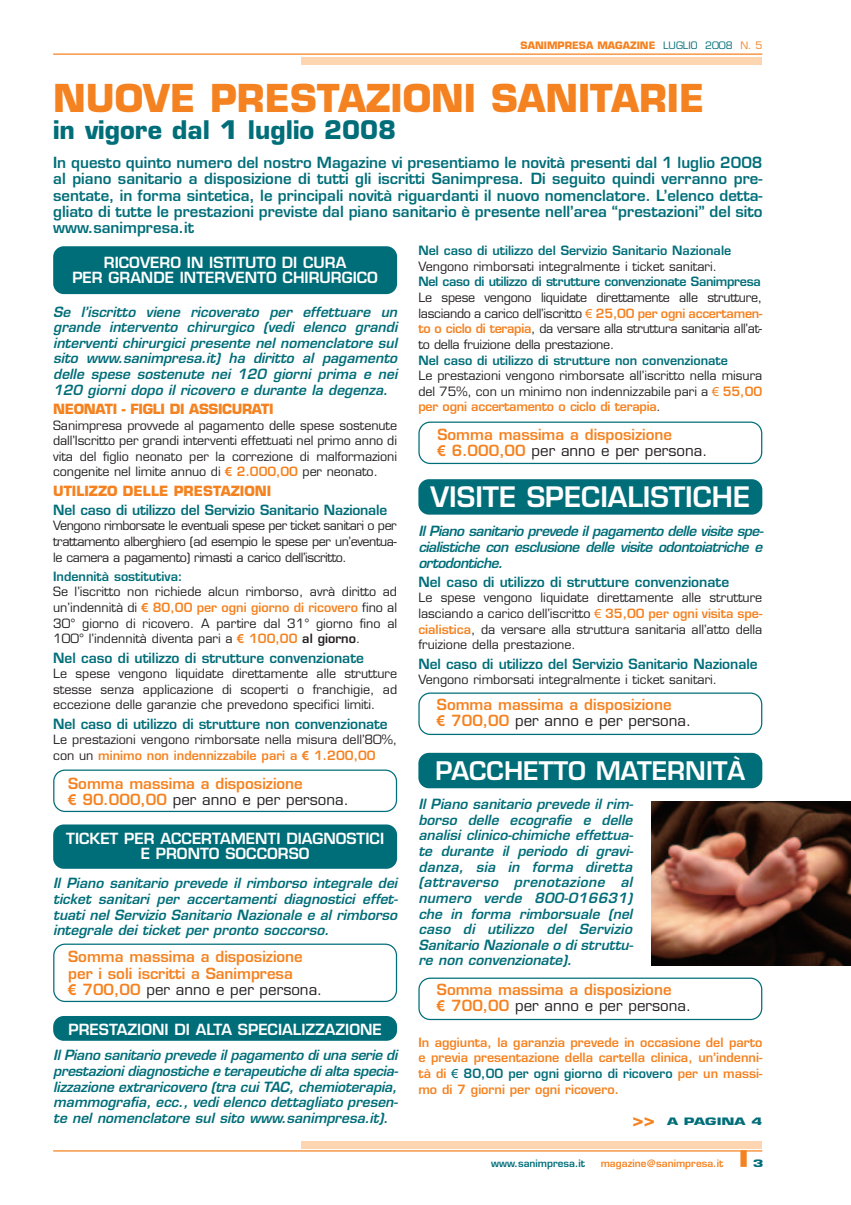
<style>
.page{position:relative;width:851px;height:1205px;background:#fff}
.page>*{position:absolute;margin:0;border:0;box-sizing:border-box;transform-origin:0 0}
.t1{font:700 37.5px "Eurostile";color:#f58220}
.t2{font:600 27.5px "Eurostile";color:#fff}
.t3{font:700 25px "Eurostile";color:#006e79}
.t4{font:600 25px "Eurostile";color:#fff}
.t5{font:600 15px/16.2px "Eurostile";color:#006e79;text-align:justify}
.t6{font:600 15px/16.2px "Eurostile";color:#f58220}
.t7{font:600 15px/15px "Eurostile";color:#fff;text-align:center}
.t8{font:italic 600 13.75px/15.6px "Eurostile";color:#006e79;text-align:justify}
.t9{font:600 13.75px "Eurostile";letter-spacing:-.005em;color:#006e79}
.t10{font:700 13.75px "Eurostile";letter-spacing:-.025em;color:#f58220}
.t11{font:700 13.75px "Eurostile";color:#f58220}
.t12{font:12.5px/15.6px "Eurostile";color:#231f20;text-align:justify}
.t13{font:600 12.5px/15.6px "Eurostile";color:#f58220;text-align:justify}
.t14{font:600 12.5px "Eurostile";color:#006e79}
.t15{font:600 12.5px "Eurostile";letter-spacing:-.025em;color:#006e79}
.t16{font:700 10px "Eurostile";color:#f58220}
.t17{font:600 10px "Eurostile";color:#f58220}
.t18{font:600 10px "Eurostile";color:#006e79}
.t19{font:700 10px "Eurostile";color:#006e79;scale:1.5 1}
.s1{font-weight:400;color:#006e79}
.s2{font-weight:400}
.s3{font-family:"Arial Bold MS";color:#f58220}
.s4{font-weight:600;color:#f58220}
.s5{font-weight:600}
.s6{font-family:"Arial Bold MS";font-weight:400}
.s7{font-weight:400;color:#231f20}
.s8{font-family:"Arial MS";color:#f58220}
.s9{font-family:"Arial MS";font-weight:400;color:#006e79}
.s10{color:#006e79}
.s11{font-size:18.75px;color:#f58220}
</style>
<div class="page">
<div style="left:301px;top:57px;width:461px;height:7px;background:#fdd5b0"></div>
<hr style="left:53px;top:53px;width:709px;height:2px;background:#f58220">
<div style="left:740px;top:1150px;width:6px;height:17px;background:#f58220"></div>
<div style="left:301px;top:1141px;width:461px;height:7px;background:#fdd5b0"></div>
<hr style="left:53px;top:1150px;width:709px;height:1px;background:#f58220">
<div style="left:53px;top:246px;width:344px;height:48px;background:#006e79;border-radius:11px"></div>
<svg style="left:53px;top:769px;width:344px;height:43px"></svg>
<svg style="left:418px;top:421px;width:344px;height:43px"></svg>
<div style="left:53px;top:824px;width:344px;height:45px;background:#006e79;border-radius:11px"></div>
<div style="left:53px;top:1016px;width:344px;height:25px;background:#006e79;border-radius:11px"></div>
<svg style="left:53px;top:943px;width:344px;height:59px"></svg>
<div style="left:418px;top:479px;width:344px;height:36px;background:#006e79;border-radius:11px"></div>
<div style="left:418px;top:753px;width:344px;height:35px;background:#006e79;border-radius:11px"></div>
<svg style="left:418px;top:692px;width:344px;height:43px"></svg>
<svg style="left:418px;top:977px;width:344px;height:43px"></svg>
<img style="left:651px;top:801px;width:199px;height:164px">
<p class="t16" style="left:520px;top:42px;width:243px">SANIMPRESA MAGAZINE <span class="s1">LUGLIO 2008</span> <span class="s2">N. 5</span></p>
<h1 class="t1" style="left:53px;top:84px;width:652px">NUOVE PRESTAZIONI SANITARIE</h1>
<h3 class="t3" style="left:53px;top:120px;width:344px">in vigore dal 1 luglio 2008</h3>
<p class="t5" style="left:53px;top:156px;width:710px">In questo quinto numero del nostro Magazine vi presentiamo le novità presenti dal 1 luglio 2008 al piano sanitario a disposizione di tutti gli iscritti Sanimpresa. Di seguito quindi verranno pre&shy;sentate, in forma sintetica, le principali novità riguardanti il nuovo nomenclatore. L’elenco detta&shy;gliato di tutte le prestazioni previste dal piano sanitario è presente nell’area “prestazioni” del sito www.sanimpresa.it</p>
<p class="t7" style="left:72px;top:257px;width:307px">RICOVERO IN ISTITUTO DI CURA<br>PER GRANDE INTERVENTO CHIRURGICO</p>
<p class="t8" style="left:53px;top:305px;width:345px">Se l’iscritto viene ricoverato per effettuare un grande intervento chirurgico (vedi elenco grandi interventi chirurgici presente nel nomenclatore sul sito www.sanimpresa.it) ha diritto al pagamento delle spese sostenute nei 120 giorni prima e nei 120 giorni dopo il ricovero e durante la degenza.</p>
<p class="t10" style="left:53px;top:404px;width:222px">NEONATI - FIGLI DI ASSICURATI</p>
<p class="t12" style="left:53px;top:418px;width:345px">Sanimpresa provvede al pagamento delle spese sostenute dall’Iscritto per grandi interventi effettuati nel primo anno di vita del figlio neonato per la correzione di malformazioni congenite nel limite annuo di <span class="s3">€</span> <span class="s4">2.000,00</span> per neonato.</p>
<p class="t11" style="left:53px;top:485px;width:219px">UTILIZZO DELLE PRESTAZIONI</p>
<p class="t9" style="left:53px;top:504px;width:335px">Nel caso di utilizzo del Servizio Sanitario Nazionale</p>
<p class="t12" style="left:53px;top:519px;width:345px">Vengono rimborsate le eventuali spese per ticket sanitari o per trattamento alberghiero (ad esempio le spese per un’eventua&shy;le camera a pagamento) rimasti a carico dell’iscritto.</p>
<p class="t14" style="left:53px;top:571px;width:131px">Indennità sostitutiva:</p>
<p class="t12" style="left:53px;top:585px;width:345px">Se l’iscritto non richiede alcun rimborso, avrà diritto ad un’indennità di <span class="s3">€</span> <span class="s4">80,00 per ogni giorno di ricovero</span> fino al 30° giorno di ricovero. A partire dal 31° giorno fino al 100° l’indennità diventa pari a <span class="s3">€</span> <span class="s4">100,00</span> <span class="s5">al giorno</span>.</p>
<p class="t9" style="left:53px;top:652px;width:312px">Nel caso di utilizzo di strutture convenzionate</p>
<p class="t12" style="left:53px;top:667px;width:345px">Le spese vengono liquidate direttamente alle strutture stesse senza applicazione di scoperti o franchigie, ad eccezione delle garanzie che prevedono specifici limiti.</p>
<p class="t9" style="left:53px;top:718px;width:336px">Nel caso di utilizzo di strutture non convenzionate</p>
<p class="t12" style="left:53px;top:733px;width:345px">Le prestazioni vengono rimborsate nella misura dell’80%, con un <span class="s4">minimo non indennizzabile pari a</span> <span class="s3">€</span> <span class="s4">1.200,00</span></p>
<p class="t6" style="left:68px;top:777px;width:282px">Somma massima a disposizione<br><span class="s6">€</span> 90.000,00 <span class="s7">per anno e per persona.</span></p>
<p class="t7" style="left:66px;top:832px;width:319px">TICKET PER ACCERTAMENTI DIAGNOSTICI<br>E PRONTO SOCCORSO</p>
<p class="t8" style="left:53px;top:877px;width:346px">Il Piano sanitario prevede il rimborso integrale dei ticket sanitari per accertamenti diagnostici effet&shy;tuati nel Servizio Sanitario Nazionale e al rimborso integrale dei ticket per pronto soccorso.</p>
<p class="t6" style="left:68px;top:950px;width:256px">Somma massima a disposizione per i soli iscritti a Sanimpresa<br><span class="s6">€</span> 700,00 <span class="s7">per anno e per persona.</span></p>
<p class="t7" style="left:68px;top:1023px;width:315px">PRESTAZIONI DI ALTA SPECIALIZZAZIONE</p>
<p class="t8" style="left:53px;top:1049px;width:346px">Il Piano sanitario prevede il pagamento di una serie di prestazioni diagnostiche e terapeutiche di alta specia&shy;lizzazione extraricovero (tra cui TAC, chemioterapia, mammografia, ecc., vedi elenco dettagliato presen&shy;te nel nomenclatore sul sito www.sanimpresa.it).</p>
<p class="t14" style="left:418px;top:246px;width:314px">Nel caso di utilizzo del Servizio Sanitario Nazionale</p>
<p class="t12" style="left:418px;top:260px;width:300px">Vengono rimborsati integralmente i ticket sanitari.</p>
<p class="t15" style="left:418px;top:277px;width:344px">Nel caso di utilizzo di strutture convenzionate Sanimpresa</p>
<p class="t12" style="left:418px;top:291px;width:345px">Le spese vengono liquidate direttamente alle strutture, lasciando a carico dell’iscritto <span class="s8">€</span> <span class="s4">25,00 per ogni accertamen&shy;to o ciclo di terapia</span>, da versare alla struttura sanitaria all’at&shy;to della fruizione della prestazione.</p>
<p class="t14" style="left:418px;top:355px;width:311px">Nel caso di utilizzo di strutture non convenzionate</p>
<p class="t12" style="left:418px;top:369px;width:345px">Le prestazioni vengono rimborsate all’iscritto nella misura del 75%, con un minimo non indennizzabile pari a <span class="s8">€</span> <span class="s4">55,00 per ogni accertamento o ciclo di terapia</span>.</p>
<p class="t6" style="left:437px;top:427px;width:271px">Somma massima a disposizione<br><span class="s6">€</span> 6.000,00 <span class="s7">per anno e per persona.</span></p>
<h2 class="t2" style="left:430px;top:486px;width:321px">VISITE SPECIALISTICHE</h2>
<p class="t8" style="left:418px;top:525px;width:346px">Il Piano sanitario prevede il pagamento delle visite spe&shy;cialistiche con esclusione delle visite odontoiatriche e ortodontiche.</p>
<p class="t9" style="left:418px;top:576px;width:312px">Nel caso di utilizzo di strutture convenzionate</p>
<p class="t12" style="left:418px;top:591px;width:345px">Le spese vengono liquidate direttamente alle strutture lasciando a carico dell’iscritto <span class="s8">€</span> <span class="s4">35,00 per ogni visita spe&shy;cialistica</span>, da versare alla struttura sanitaria all’atto della fruizione della prestazione.</p>
<p class="t9" style="left:418px;top:658px;width:340px">Nel caso di utilizzo del Servizio Sanitario Nazionale</p>
<p class="t12" style="left:418px;top:673px;width:300px">Vengono rimborsati integralmente i ticket sanitari.</p>
<p class="t6" style="left:437px;top:698px;width:256px">Somma massima a disposizione<br><span class="s6">€</span> 700,00 <span class="s7">per anno e per persona.</span></p>
<h3 class="t4" style="left:435px;top:761px;width:311px">PACCHETTO MATERNITÀ</h3>
<p class="t8" style="left:418px;top:798px;width:216px">Il Piano sanitario prevede il rim&shy;borso delle ecografie e delle analisi clinico-chimiche effettua&shy;te durante il periodo di gravi&shy;danza, sia in forma diretta (attraverso prenotazione al numero verde 800-016631) che in forma rimborsuale (nel caso di utilizzo del Servizio Sanitario Nazionale o di struttu&shy;re non convenzionate).</p>
<p class="t6" style="left:437px;top:983px;width:256px">Somma massima a disposizione<br><span class="s6">€</span> 700,00 <span class="s7">per anno e per persona.</span></p>
<p class="t13" style="left:418px;top:1035px;width:345px">In aggiunta, la garanzia prevede in occasione del parto e previa presentazione della cartella clinica, un’indenni&shy;tà di <span class="s9">€</span> <span class="s10">80,00 per ogni giorno di ricovero</span> per un massi&shy;mo di 7 giorni per ogni ricovero.</p>
<p class="t19" style="left:632px;top:1117px;width:88px"><span class="s11">&gt;&gt;</span> A PAGINA 4</p>
<p class="t18" style="left:491px;top:1159px;width:95px">www.sanimpresa.it</p>
<p class="t17" style="left:600px;top:1159px;width:124px">magazine@sanimpresa.it</p>
<p class="t19" style="left:752px;top:1159px;width:9px">3</p>
</div>
